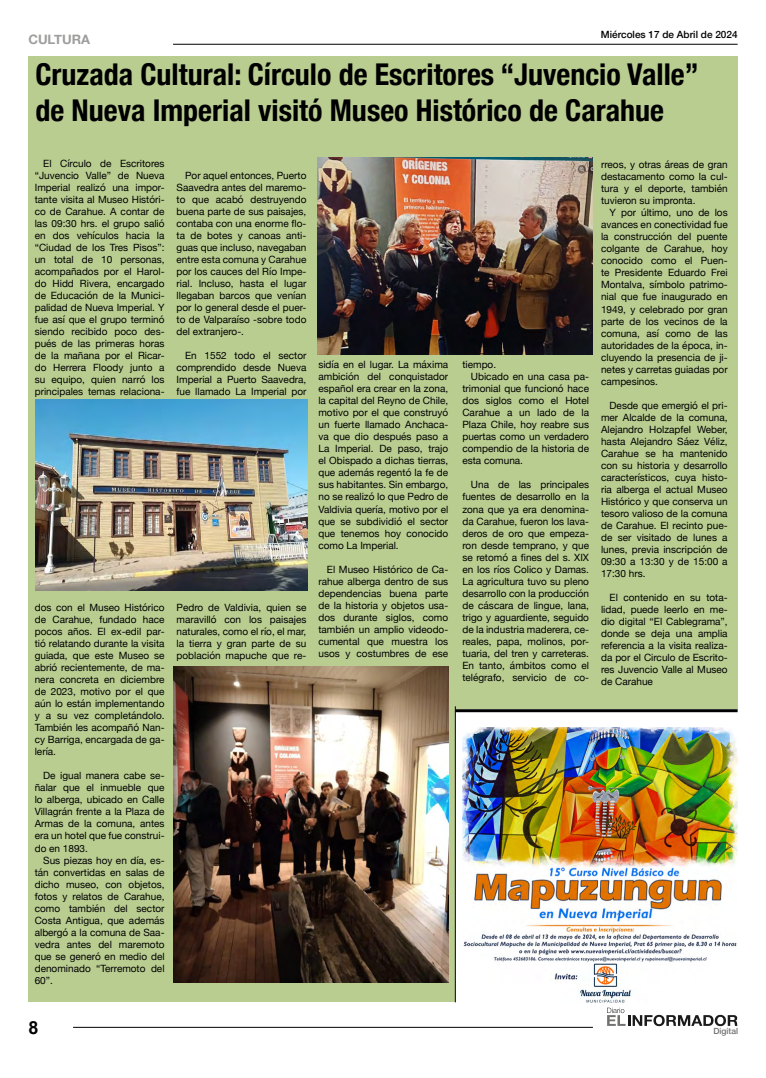
<style>
.page{position:relative;width:766px;height:1078px;background:#fff}
.page>*{position:absolute;margin:0;border:0;box-sizing:border-box;transform-origin:0 0}
.t1{font:700 condensed 30px/36px "Helvetica Neue";color:#000}
.t2{font:700 18px "Arial";color:#000}
.t3{font:700 13px "Helvetica Neue";color:#9d9d9c}
.t4{font:10px/12px "Helvetica Neue";color:#000;text-align:justify}
.t5{font:500 10px "Helvetica Neue";color:#000}
.t6{font:500 8.5px "Helvetica Neue";color:#717170}
</style>
<div class="page">
<hr style="left:173px;top:44px;width:564px;height:1px;background:#000">
<hr style="left:73px;top:1026px;width:519px;height:1px;background:#000">
<svg style="left:607px;top:1007px;width:130px;height:18px"></svg>
<hr style="left:233px;top:1077px;width:131px;height:1px;background:#000">
<div style="left:28px;top:57px;width:709px;height:945px;background:#b9cd91"></div>
<div style="left:455px;top:709px;width:282px;height:293px;background:#fff"></div>
<hr style="left:455px;top:709px;width:282px;height:3px;background:#000">
<hr style="left:455px;top:706px;width:1px;height:296px;background:#000">
<img style="left:317px;top:157px;width:275px;height:197px">
<img style="left:173px;top:666px;width:275px;height:316px">
<img style="left:35px;top:400px;width:273px;height:190px">
<img style="left:462px;top:727px;width:275px;height:275px">
<h3 class="t3" style="left:28px;top:29px;width:63px">CULTURA</h3>
<p class="t5" style="left:600px;top:27px;width:138px">Miércoles 17 de Abril de 2024</p>
<h1 class="t1" style="left:35px;top:55px;width:664px">Cruzada Cultural: Círculo de Escritores “Juvencio Valle” de Nueva Imperial visitó Museo Histórico de Carahue</h1>
<p class="t4" style="left:35px;top:158px;width:131px;text-indent:9px">El Círculo de Escritores “Juvencio Valle” de Nueva Imperial realizó una impor&shy;tante visita al Museo Históri&shy;co de Carahue. A contar de las 09:30 hrs. el grupo salió en dos vehículos hacia la “Ciudad de los Tres Pisos”: un total de 10 personas, acompañados por el Harol&shy;do Hidd Rivera, encargado de Educación de la Munici&shy;palidad de Nueva Imperial. Y fue así que el grupo terminó siendo recibido poco des&shy;pués de las primeras horas de la mañana por el Ricar&shy;do Herrera Floody junto a su equipo, quien narró los principales temas relaciona-</p>
<p class="t4" style="left:35px;top:602px;width:131px">dos con el Museo Histórico de Carahue, fundado hace pocos años. El ex-edil par&shy;tió relatando durante la visita guiada, que este Museo se abrió recientemente, de ma&shy;nera concreta en diciembre de 2023, motivo por el que aún lo están implementando y a su vez completándolo.<br>También les acompañó Nan&shy;cy Barriga, encargada de ga&shy;lería.</p>
<p class="t4" style="left:35px;top:770px;width:131px;text-indent:8px">De igual manera cabe se&shy;ñalar que el inmueble que lo alberga, ubicado en Calle Villagrán frente a la Plaza de Armas de la comuna, antes era un hotel que fue construi&shy;do en 1893.</p>
<p class="t4" style="left:35px;top:854px;width:131px;text-indent:8px">Sus piezas hoy en día, es&shy;tán convertidas en salas de dicho museo, con objetos, fotos y relatos de Carahue, como también del sector Costa Antigua, que además albergó a la comuna de Saa&shy;vedra antes del maremoto que se generó en medio del denominado “Terremoto del 60”.</p>
<p class="t4" style="left:176px;top:170px;width:131px;text-indent:9px">Por aquel entonces, Puerto Saavedra antes del maremo&shy;to que acabó destruyendo buena parte de sus paisajes, contaba con una enorme flo&shy;ta de botes y canoas anti&shy;guas que incluso, navegaban entre esta comuna y Carahue por los cauces del Río Impe&shy;rial. Incluso, hasta el lugar llegaban barcos que venían por lo general desde el puer&shy;to de Valparaíso -sobre todo del extranjero-.</p>
<p class="t4" style="left:176px;top:350px;width:131px;text-indent:8px">En 1552 todo el sector comprendido desde Nueva Imperial a Puerto Saavedra, fue llamado La Imperial por</p>
<p class="t4" style="left:176px;top:602px;width:131px">Pedro de Valdivia, quien se maravilló con los paisajes naturales, como el río, el mar, la tierra y gran parte de su población mapuche que re-</p>
<p class="t4" style="left:318px;top:359px;width:131px">sidía en el lugar. La máxima ambición del conquistador español era crear en la zona, la capital del Reyno de Chile, motivo por el que construyó un fuerte llamado Anchaca&shy;va que dio después paso a La Imperial. De paso, trajo el Obispado a dichas tierras, que además regentó la fe de sus habitantes. Sin embargo, no se realizó lo que Pedro de Valdivia quería, motivo por el que se subdividió el sector que tenemos hoy conocido como La Imperial.</p>
<p class="t4" style="left:318px;top:563px;width:131px;text-indent:8px">El Museo Histórico de Ca&shy;rahue alberga dentro de sus dependencias buena parte de la historia y objetos usa&shy;dos durante siglos, como también un amplio videodo&shy;cumental que muestra los usos y costumbres de ese</p>
<p class="t4" style="left:462px;top:359px;width:35px">tiempo.</p>
<p class="t4" style="left:471px;top:371px;width:120px">Ubicado en una casa pa-</p>
<p class="t4" style="left:462px;top:383px;width:128px">trimonial que funcionó hace</p>
<p class="t4" style="left:462px;top:395px;width:128px">dos siglos como el Hotel</p>
<p class="t4" style="left:462px;top:407px;width:128px">Carahue a un lado de la</p>
<p class="t4" style="left:462px;top:419px;width:128px">Plaza Chile, hoy reabre sus</p>
<p class="t4" style="left:462px;top:431px;width:128px">puertas como un verdadero</p>
<p class="t4" style="left:462px;top:443px;width:128px">compendio de la historia de</p>
<p class="t4" style="left:462px;top:455px;width:62px">esta comuna.</p>
<p class="t4" style="left:462px;top:479px;width:128px;text-indent:8px">Una de las principales fuentes de desarrollo en la zona que ya era denomina&shy;da Carahue, fueron los lava&shy;deros de oro que empeza&shy;ron desde temprano, y que se retomó a fines del s. XIX en los ríos Colico y Damas.<br>La agricultura tuvo su pleno desarrollo con la producción de cáscara de lingue, lana, trigo y aguardiente, seguido de la industria maderera, ce&shy;reales, papa, molinos, por&shy;tuaria, del tren y carreteras.<br>En tanto, ámbitos como el telégrafo, servicio de co-</p>
<p class="t4" style="left:601px;top:159px;width:128px">rreos, y otras áreas de gran destacamento como la cul&shy;tura y el deporte, también tuvieron su impronta.</p>
<p class="t4" style="left:601px;top:207px;width:128px;text-indent:8px">Y por último, uno de los avances en conectividad fue la construcción del puente colgante de Carahue, hoy conocido como el Puen&shy;te Presidente Eduardo Frei Montalva, símbolo patrimo&shy;nial que fue inaugurado en 1949, y celebrado por gran parte de los vecinos de la comuna, así como de las autoridades de la época, in&shy;cluyendo la presencia de ji&shy;netes y carretas guiadas por campesinos.</p>
<p class="t4" style="left:601px;top:399px;width:128px;text-indent:8px">Desde que emergió el pri&shy;mer Alcalde de la comuna, Alejandro Holzapfel Weber, hasta Alejandro Sáez Véliz, Carahue se ha mantenido con su historia y desarrollo característicos, cuya histo&shy;ria alberga el actual Museo Histórico y que conserva un tesoro valioso de la comuna de Carahue. El recinto pue&shy;de ser visitado de lunes a lunes, previa inscripción de 09:30 a 13:30 y de 15:00 a 17:30 hrs.</p>
<p class="t4" style="left:601px;top:591px;width:128px;text-indent:8px">El contenido en su tota&shy;lidad, puede leerlo en me&shy;dio digital “El Cablegrama”, donde se deja una amplia referencia a la visita realiza&shy;da por el Circulo de Escrito&shy;res Juvencio Valle al Museo de Carahue</p>
<h2 class="t2" style="left:28px;top:1015px;width:12px">8</h2>
<p class="t6" style="left:713px;top:1023px;width:26px">Digital</p>
</div>
